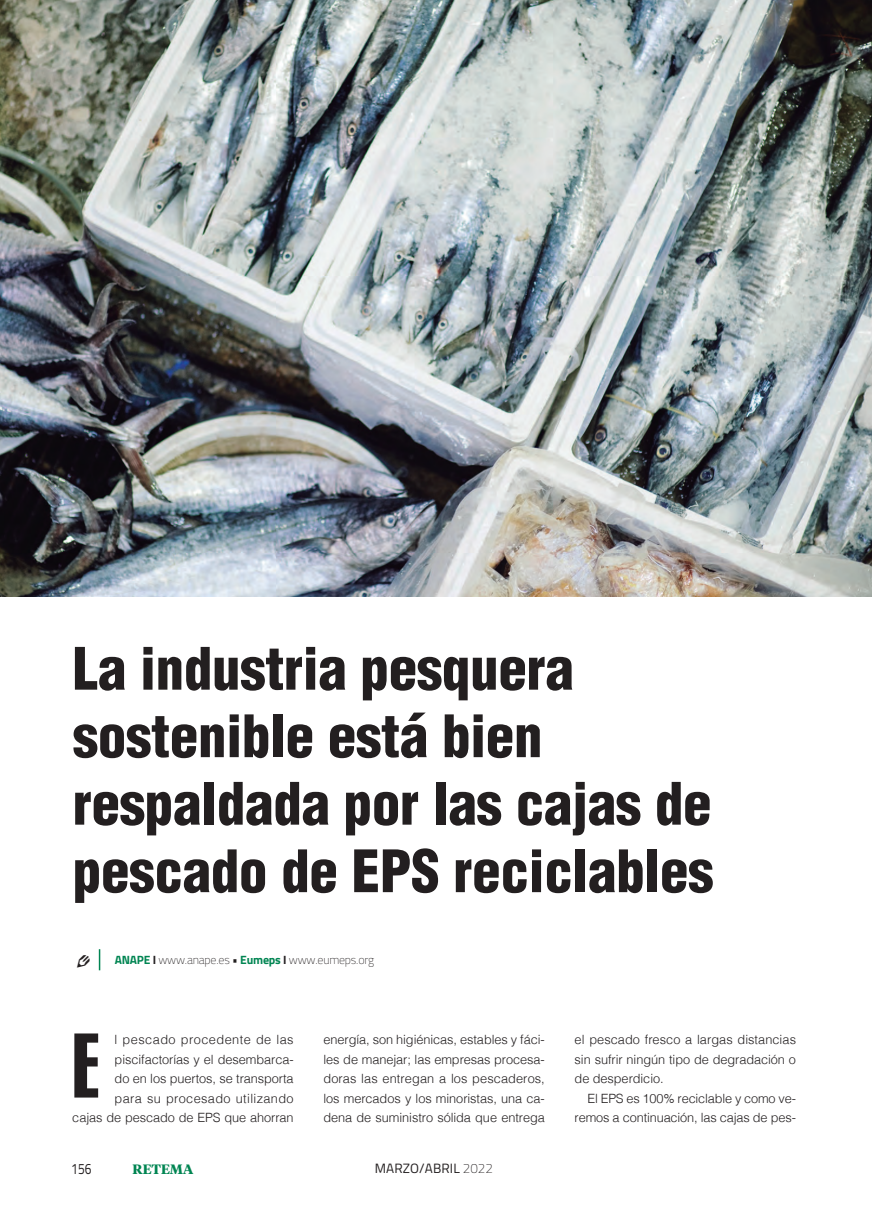
<style>
.page{position:relative;width:872px;height:1212px;background:#fff}
.page>*{position:absolute;margin:0;border:0;box-sizing:border-box;transform-origin:0 0}
.t1{font:90px "Helvetica Extra Compressed";color:#231f20}
.t2{font:900 condensed 57px/67.5px "Helvetica";letter-spacing:-.005em;color:#231f20}
.t3{font:22.5px "Modern Pictograms";color:#231f20}
.t4{font:15px "Titillium";color:#231f20;scale:.8 1}
.t5{font:13.5px "Titillium";letter-spacing:.01em;color:#231f20}
.t6{font:700 13.5px "Tiempos Headline";color:#018552}
.t7{font:300 12.75px/19.5px "Helvetica";letter-spacing:-.005em;color:#231f20;text-align:right}
.t8{font:100 12px "Titillium";letter-spacing:-.015em;color:#231f20}
.s1{font-weight:700;color:#018552}
.s2{font-weight:700}
.s3{font-weight:100}
</style>
<div class="page">
<svg style="left:99px;top:949px;width:1px;height:21px"></svg>
<img style="left:0;top:0;width:872px;height:597px">
<p class="t2" style="left:73px;top:640px;width:642px">La industria pesquera sostenible está bien respaldada por las cajas de pescado de EPS reciclables</p>
<p class="t3" style="left:76px;top:949px;width:17px">e</p>
<p class="t8" style="left:115px;top:953px;width:261px"><span class="s1">ANAPE</span> <span class="s2">I</span> www.anape.es • <span class="s1">Eumeps</span> <span class="s2">I</span> www.eumeps.org</p>
<p class="t1" style="left:72px;top:1033px;width:28px">E</p>
<p class="t7" style="left:72px;top:1031px;width:223px">l pescado procedente de las piscifactorías y el desembarca-<br>do en los puertos, se transporta<br>para su procesado utilizando<br>cajas de pescado de EPS que ahorran</p>
<p class="t7" style="left:323px;top:1031px;width:223px;text-align:justify">energía, son higiénicas, estables y fáci&shy;les de manejar; las empresas procesa&shy;doras las entregan a los pescaderos, los mercados y los minoristas, una ca&shy;dena de suministro sólida que entrega</p>
<p class="t7" style="left:574px;top:1031px;width:223px;text-align:justify">el pescado fresco a largas distancias sin sufrir ningún tipo de degradación o de desperdicio.</p>
<p class="t7" style="left:574px;top:1089px;width:223px">El EPS es 100% reciclable y como ve&shy;remos a continuación, las cajas de pes-</p>
<p class="t4" style="left:71px;top:1163px;width:27px">156</p>
<p class="t6" style="left:132px;top:1161px;width:62px">RETEMA</p>
<p class="t5" style="left:375px;top:1164px;width:120px">MARZO/ABRIL <span class="s3">2022</span></p>
</div>
